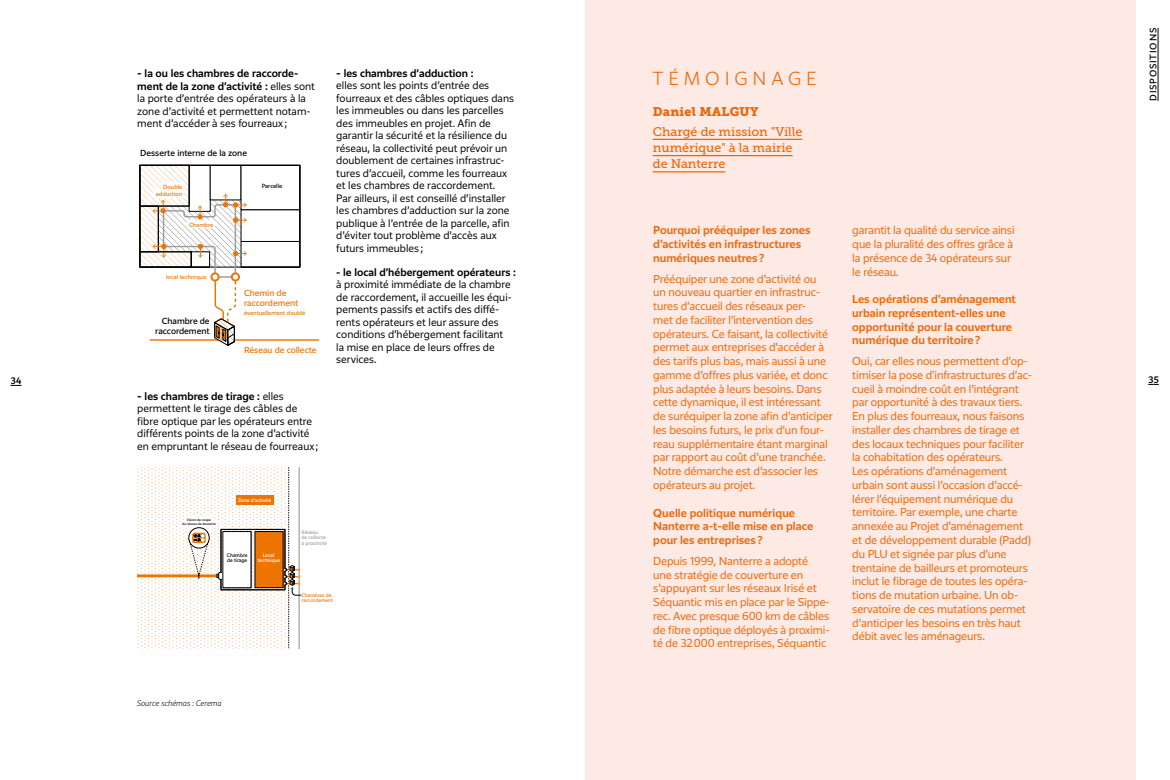
<style>
.page{position:relative;width:1170px;height:780px;background:#fff}
.page>*{position:absolute;margin:0;border:0;box-sizing:border-box;transform-origin:0 0}
.t1{font:300 expanded 17.5px "Grand Paris";letter-spacing:.28em;color:#ec6608}
.t2{font:12.5px/16.2px "Museo Slab 500";color:#ec6608}
.t3{font:12.5px "Museo Slab 900";letter-spacing:.02em;color:#ec6608}
.t4{font:300 10.62px/13.8px "Grand Paris";letter-spacing:-.01em;color:#ec6608}
.t5{font:500 10.62px/13.8px "Grand Paris";color:#ec6608}
.t6{font:300 10px/12.5px "Grand Paris";color:#000}
.t7{font:500 10px "Grand Paris";color:#000}
.t8{font:8.75px "Grand Paris";letter-spacing:.09em;color:#000}
.t9{font:500 8.75px "Grand Paris Und";color:#000}
.t10{font:8.12px/9.4px "Grand Paris";color:#000;text-align:right}
.t11{font:8.12px/9.4px "Grand Paris";color:#ee7402}
.t12{font:italic 300 expanded 7.5px "Grand Paris";color:#000}
.t13{font:5.5px/7px "Grand Paris";color:#ee7402;text-align:right}
.t14{font:5.5px "Grand Paris";color:#000}
.t15{font:4.75px/5.4px "Grand Paris";color:#fff;text-align:center}
.t16{font:4.75px/5.4px "Grand Paris";color:#9d9d9c}
.t17{font:4.75px/5.4px "Grand Paris";color:#ee7402}
.t18{font:4.75px/5.4px "Grand Paris";color:#000}
.t19{font:3.25px/4px "Grand Paris";color:#000;text-align:center}
.s1{font-weight:500;font-size:10.62px}
.s2{font-weight:500}
</style>
<div class="page">
<div style="left:585px;top:0;width:550px;height:780px;background:#fdeae4"></div>
<svg style="left:137px;top:467px;width:142px;height:181px"></svg>
<hr style="left:137px;top:574px;width:84px;height:3px;background:#ee7402">
<svg style="left:251px;top:531px;width:4px;height:57px"></svg>
<div style="left:221px;top:529px;width:64px;height:61px;border:1px solid #000"></div>
<div style="left:218px;top:572px;width:17px;height:7px;border:1px solid #000;border-radius:2px"></div>
<div style="left:255px;top:531px;width:28px;height:56px;background:#ee7402"></div>
<div style="left:255px;top:531px;width:28px;height:57px;border:1px solid #000"></div>
<div style="left:223px;top:531px;width:28px;height:56px;background:#fff"></div>
<div style="left:223px;top:531px;width:28px;height:57px;border:1px solid #000"></div>
<svg style="left:279px;top:467px;width:22px;height:181px"></svg>
<div style="left:236px;top:495px;width:37px;height:9px;background:#ee7402"></div>
<div style="left:180px;top:521px;width:37px;height:6px;background:#fff"></div>
<div style="left:184px;top:516px;width:29px;height:6px;background:#fff"></div>
<svg style="left:189px;top:527px;width:20px;height:21px"></svg>
<div style="left:189px;top:527px;width:20px;height:21px;border:1px solid #000;border-radius:50%"></div>
<div style="left:192px;top:532px;width:14px;height:11px;background:#ee7402;border-radius:2px"></div>
<svg style="left:188px;top:534px;width:22px;height:44px"></svg>
<hr style="left:652px;top:139px;width:150px;height:1px;background:#ec6608">
<hr style="left:652px;top:155px;width:140px;height:1px;background:#ec6608">
<hr style="left:652px;top:171px;width:73px;height:1px;background:#ec6608">
<hr style="left:150px;top:339px;width:168px;height:1px;background:#ee7402">
<svg style="left:139px;top:164px;width:162px;height:182px"></svg>
<hr style="left:1157px;top:28px;width:1px;height:73px;background:#000">
<p class="t8" style="left:1147px;top:101px;width:74px;rotate:-90deg">DISPOSITIONS</p>
<p class="t6" style="left:336px;top:66px;width:179px"><span class="s1">-</span> <span class="s2">les chambres d’adduction :<br></span>elles sont les points d’entrée des fourreaux et des câbles optiques dans les immeubles ou dans les parcelles des immeubles en projet. Afin de garantir la sécurité et la résilience du réseau, la collectivité peut prévoir un doublement de certaines infrastruc&shy;tures d’accueil, comme les fourreaux et les chambres de raccordement.<br>Par ailleurs, il est conseillé d’installer les chambres d’adduction sur la zone publique à l’entrée de la parcelle, afin d’éviter tout problème d’accès aux futurs immeubles;</p>
<h1 class="t1" style="left:652px;top:68px;width:166px">TÉMOIGNAGE</h1>
<p class="t3" style="left:652px;top:104px;width:107px">Daniel MALGUY</p>
<p class="t2" style="left:652px;top:123px;width:151px">Chargé de mission "Ville numérique" à la mairie de Nanterre</p>
<p class="t6" style="left:137px;top:67px;width:179px"><span class="s1">-</span> <span class="s2">la ou les chambres de raccorde&shy;ment de la zone d’activité :</span> elles sont la porte d’entrée des opérateurs à la zone d’activité et permettent notam&shy;ment d’accéder à ses fourreaux;</p>
<p class="t10" style="left:140px;top:148px;width:108px">Desserte interne de la zone</p>
<p class="t14" style="left:262px;top:182px;width:22px">Parcelle</p>
<p class="t13" style="left:156px;top:183px;width:28px">Double adduction</p>
<p class="t13" style="left:189px;top:221px;width:26px">Chambre</p>
<p class="t4" style="left:852px;top:223px;width:164px">garantit la qualité du service ainsi que la pluralité des offres grâce à la présence de 34 opérateurs sur le réseau.</p>
<p class="t5" style="left:852px;top:292px;width:165px">Les opérations d’aménagement urbain représentent-elles une opportunité pour la couverture numérique du territoire?</p>
<p class="t4" style="left:852px;top:354px;width:181px">Oui, car elles nous permettent d’op&shy;timiser la pose d'infrastructures d’ac&shy;cueil à moindre coût en l’intégrant par opportunité à des travaux tiers.<br>En plus des fourreaux, nous faisons installer des chambres de tirage et des locaux techniques pour faciliter la cohabitation des opérateurs.<br>Les opérations d’aménagement urbain sont aussi l’occasion d’accé&shy;lérer l’équipement numérique du territoire. Par exemple, une charte annexée au Projet d’aménagement et de développement durable (Padd) du PLU et signée par plus d’une trentaine de bailleurs et promoteurs inclut le fibrage de toutes les opéra&shy;tions de mutation urbaine. Un ob&shy;servatoire de ces mutations permet d’anticiper les besoins en très haut débit avec les aménageurs.</p>
<p class="t5" style="left:653px;top:223px;width:159px">Pourquoi prééquiper les zones d’activités en infrastructures numériques neutres?</p>
<p class="t4" style="left:653px;top:271px;width:181px">Prééquiper une zone d’activité ou<br>un nouveau quartier en infrastruc&shy;tures d’accueil des réseaux per-<br>met de faciliter l’intervention des opérateurs. Ce faisant, la collectivité permet aux entreprises d’accéder à des tarifs plus bas, mais aussi à une gamme d’offres plus variée, et donc plus adaptée à leurs besoins. Dans cette dynamique, il est intéressant de suréquiper la zone afin d’anticiper les besoins futurs, le prix d’un four&shy;reau supplémentaire étant marginal par rapport au coût d’une tranchée.<br>Notre démarche est d’associer les opérateurs au projet.</p>
<p class="t5" style="left:653px;top:505px;width:161px">Quelle politique numérique<br>Nanterre a-t-elle mise en place pour les entreprises?</p>
<p class="t4" style="left:653px;top:553px;width:178px">Depuis 1999, Nanterre a adopté<br>une stratégie de couverture en s’appuyant sur les réseaux Irisé et Séquantic mis en place par le Sippe&shy;rec. Avec presque 600 km de câbles de fibre optique déployés à proximi&shy;té de 32000 entreprises, Séquantic</p>
<p class="t7" style="left:336px;top:265px;width:181px">- le local d’hébergement opérateurs :</p>
<p class="t6" style="left:336px;top:278px;width:176px">à proximité immédiate de la chambre de raccordement, il accueille les équi&shy;pements passifs et actifs des diffé&shy;rents opérateurs et leur assure des conditions d’hébergement facilitant la mise en place de leurs offres de services.</p>
<p class="t13" style="left:166px;top:273px;width:41px">local technique</p>
<p class="t11" style="left:244px;top:288px;width:56px">Chemin de raccordement</p>
<p class="t13" style="left:244px;top:309px;width:63px">éventuellement doublé</p>
<p class="t10" style="left:155px;top:316px;width:56px">Chambre de raccordement</p>
<p class="t11" style="left:244px;top:345px;width:74px">Réseau de collecte</p>
<p class="t9" style="left:11px;top:374px;width:12px">34</p>
<p class="t9" style="left:1148px;top:374px;width:12px">35</p>
<p class="t6" style="left:137px;top:389px;width:183px"><span class="s1">-</span> <span class="s2">les chambres de tirage :</span> elles permettent le tirage des câbles de fibre optique par les opérateurs entre différents points de la zone d’activité en empruntant le réseau de fourreaux;</p>
<p class="t15" style="left:238px;top:497px;width:35px">Zone d’activité</p>
<p class="t19" style="left:182px;top:518px;width:35px">Vision de coupe<br>du réseau de desserte</p>
<p class="t16" style="left:301px;top:529px;width:27px">Réseau<br>de collecte à proximité</p>
<p class="t18" style="left:227px;top:552px;width:22px">Chambre de tirage</p>
<p class="t15" style="left:258px;top:552px;width:24px">Local technique</p>
<p class="t17" style="left:301px;top:592px;width:33px">Chambres de raccordement</p>
<p class="t12" style="left:137px;top:698px;width:86px">Source schémas : Cerema</p>
</div>
